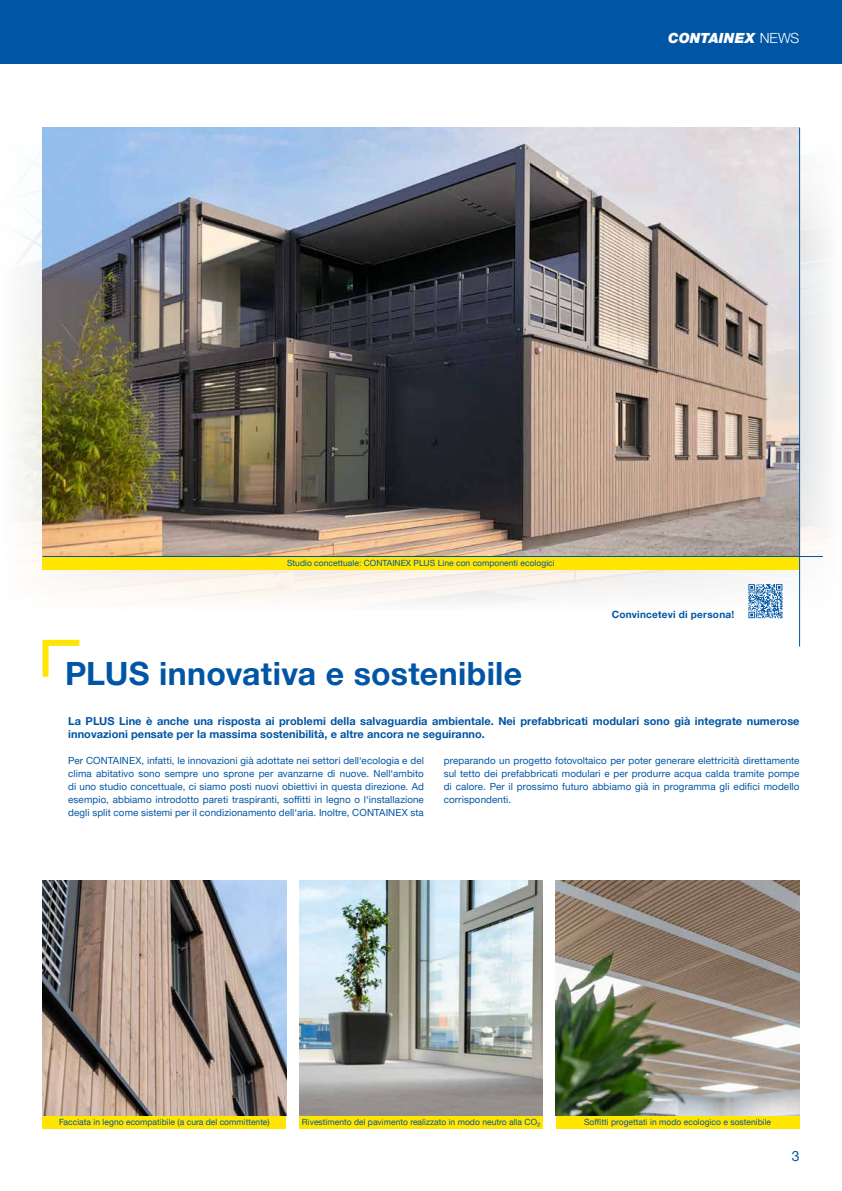
<style>
.page{position:relative;width:842px;height:1191px;background:#fff}
.page>*{position:absolute;margin:0;border:0;box-sizing:border-box;transform-origin:0 0}
.t1{font:700 32px "Helvetica Neue LTW1 G";letter-spacing:.01em;color:#0055a4}
.t2{font:italic 900 14px "Helvetica Neue LTW1 G";letter-spacing:.01em;color:#fff}
.t3{font:14px "Helvetica Neue LTW1 G";color:#0055a4}
.t4{font:700 11px/13px "Helvetica Neue LTW1 G";letter-spacing:.005em;color:#0055a4}
.t5{font:700 10px "Helvetica Neue LTW1 G";letter-spacing:.025em;color:#0055a4}
.t6{font:9.8px/13px "Helvetica Neue LTW1 G";letter-spacing:.01em;color:#0055a4;text-align:justify}
.t7{font:8.5px "Helvetica Neue LTW1 G";letter-spacing:.005em;color:#0055a4}
.s1{font-weight:300;font-style:normal}
</style>
<div class="page">
<img style="left:43px;top:880px;width:243px;height:235px">
<img style="left:16px;top:128px;width:814px;height:483px">
<img style="left:43px;top:128px;width:756px;height:428px">
<img style="left:556px;top:880px;width:243px;height:235px">
<img style="left:299px;top:880px;width:244px;height:235px">
<div style="left:43px;top:1115px;width:243px;height:13px;background:#ffe500"></div>
<div style="left:556px;top:1115px;width:243px;height:13px;background:#ffe500"></div>
<div style="left:299px;top:1115px;width:244px;height:13px;background:#ffe500"></div>
<svg style="left:43px;top:640px;width:36px;height:36px"></svg>
<div style="left:0;top:0;width:842px;height:64px;background:#0055a4"></div>
<div style="left:43px;top:557px;width:756px;height:13px;background:#ffe500"></div>
<hr style="left:43px;top:556px;width:780px;height:1px;background:#0055a4">
<hr style="left:799px;top:128px;width:1px;height:518px;background:#0055a4">
<svg style="left:748px;top:584px;width:34px;height:34px"></svg>
<h2 class="t2" style="left:668px;top:30px;width:133px">CONTAINEX <span class="s1">NEWS</span></h2>
<p class="t7" style="left:287px;top:558px;width:269px">Studio concettuale: CONTAINEX PLUS Line con componenti ecologici</p>
<p class="t5" style="left:612px;top:608px;width:124px">Convincetevi di persona!</p>
<h1 class="t1" style="left:65px;top:654px;width:459px">PLUS innovativa e sostenibile</h1>
<p class="t4" style="left:68px;top:715px;width:733px">La PLUS Line è anche una risposta ai problemi della salvaguardia ambientale. Nei prefabbricati modulari sono già integrate numerose innovazioni pensate per la massima sostenibilità, e altre ancora ne seguiranno.</p>
<p class="t6" style="left:68px;top:754px;width:357px">Per CONTAINEX, infatti, le innovazioni già adottate nei settori dell‘ecologia e del clima abitativo sono sempre uno sprone per avanzarne di nuove. Nell‘ambito di uno studio concettuale, ci siamo posti nuovi obiettivi in questa direzione. Ad esempio, abbiamo introdotto pareti traspiranti, soffitti in legno o l‘installazione degli split come sistemi per il condizionamento dell‘aria. Inoltre, CONTAINEX sta</p>
<p class="t6" style="left:444px;top:754px;width:357px">preparando un progetto fotovoltaico per poter generare elettricità direttamente sul tetto dei prefabbricati modulari e per produrre acqua calda tramite pompe di calore. Per il prossimo futuro abbiamo già in programma gli edifici modello corrispondenti.</p>
<p class="t7" style="left:59px;top:1117px;width:212px">Facciata in legno ecompatibile (a cura del committente)</p>
<p class="t7" style="left:302px;top:1117px;width:240px">Rivestimento del pavimento realizzato in modo neutro alla CO₂</p>
<p class="t7" style="left:584px;top:1117px;width:189px">Soffitti progettati in modo ecologico e sostenibile</p>
<h2 class="t3" style="left:792px;top:1147px;width:9px">3</h2>
</div>
